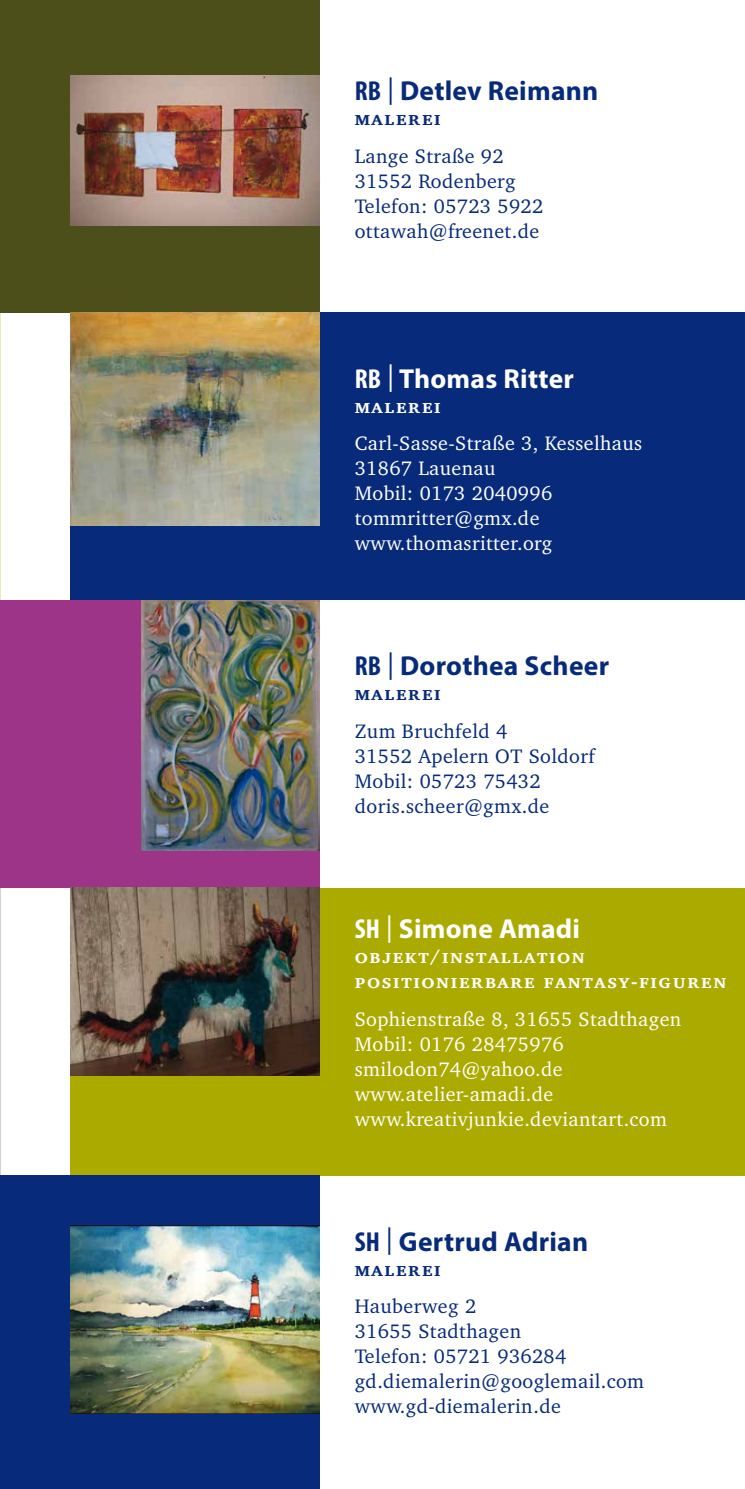
<style>
.page{position:relative;width:745px;height:1489px;background:#fff}
.page>*{position:absolute;margin:0;border:0;box-sizing:border-box;transform-origin:0 0}
.t1{font:700 27.5px "Myriad Pro";letter-spacing:.01em;color:#072b7a}
.t2{font:700 27.5px "Myriad Pro";letter-spacing:.01em;color:#fff}
.t3{font:20px/25px "Charter IT Cby BT";letter-spacing:.02em;color:#072b7a}
.t4{font:20px/25px "Charter IT Cby BT";letter-spacing:.02em;color:#fff}
.t5{font:20px/25px "Charter IT Cby BT Bold Small Cap";letter-spacing:.08em;color:#fff}
.t6{font:20px "Charter IT Cby BT Bold Small Cap";letter-spacing:.08em;color:#072b7a}
.s1{font-stretch:condensed}
.s2{font-weight:400}
.s3{font-family:"Charter IT Cby BT";font-weight:700}
</style>
<div class="page">
<div style="left:71px;top:313px;width:673px;height:287px;background:#072b7a"></div>
<div style="left:0;top:0;width:319px;height:313px;background:#4c4f19"></div>
<hr style="left:744px;top:0;width:1px;height:312px;background:#abaa00">
<div style="left:71px;top:888px;width:673px;height:287px;background:#abaa00"></div>
<div style="left:0;top:1175px;width:319px;height:313px;background:#072b7a"></div>
<div style="left:0;top:600px;width:319px;height:288px;background:#9d3488"></div>
<img style="left:71px;top:75px;width:248px;height:150px">
<img style="left:71px;top:312px;width:248px;height:213px">
<img style="left:71px;top:888px;width:248px;height:187px">
<img style="left:71px;top:1225px;width:248px;height:188px">
<img style="left:142px;top:600px;width:177px;height:250px">
<h1 class="t1" style="left:354px;top:73px;width:245px"><span class="s1">RB</span> <span class="s2">|</span> Detlev Reimann</h1>
<p class="t6" style="left:354px;top:109px;width:87px">malerei</p>
<p class="t3" style="left:354px;top:143px;width:190px">Lange Straße 92<br>31552 Rodenberg<br>Telefon: 05723 5922 ottawah@freenet.de</p>
<h1 class="t2" style="left:354px;top:360px;width:221px"><span class="s1">RB</span> <span class="s2">|</span> Thomas Ritter</h1>
<p class="t5" style="left:354px;top:394px;width:87px">malerei</p>
<p class="t4" style="left:354px;top:430px;width:289px">Carl-Sasse-Straße 3, Kesselhaus<br>31867 Lauenau<br>Mobil: 0173 2040996 tommritter@gmx.de www.thomasritter.org</p>
<h1 class="t1" style="left:354px;top:648px;width:256px"><span class="s1">RB</span> <span class="s2">|</span> Dorothea Scheer</h1>
<p class="t6" style="left:354px;top:684px;width:87px">malerei</p>
<p class="t3" style="left:354px;top:718px;width:241px">Zum Bruchfeld 4<br>31552 Apelern OT Soldorf<br>Mobil: 05723 75432 doris.scheer@gmx.de</p>
<h1 class="t2" style="left:354px;top:910px;width:227px"><span class="s1">SH</span> <span class="s2">|</span> Simone Amadi</h1>
<p class="t5" style="left:354px;top:944px;width:373px">objekt<span class="s3">/</span>installation positionierbare fantasy<span class="s3">-</span>figuren</p>
<p class="t4" style="left:354px;top:1005px;width:328px">Sophienstraße 8, 31655 Stadthagen<br>Mobil: 0176 28475976 smilodon74@yahoo.de www.atelier-amadi.de www.kreativjunkie.deviantart.com</p>
<h1 class="t1" style="left:354px;top:1223px;width:235px"><span class="s1">SH</span> <span class="s2">|</span> Gertrud Adrian</h1>
<p class="t6" style="left:354px;top:1259px;width:87px">malerei</p>
<p class="t3" style="left:354px;top:1293px;width:291px">Hauberweg 2<br>31655 Stadthagen<br>Telefon: 05721 936284 gd.diemalerin@googlemail.com www.gd-diemalerin.de</p>
</div>
